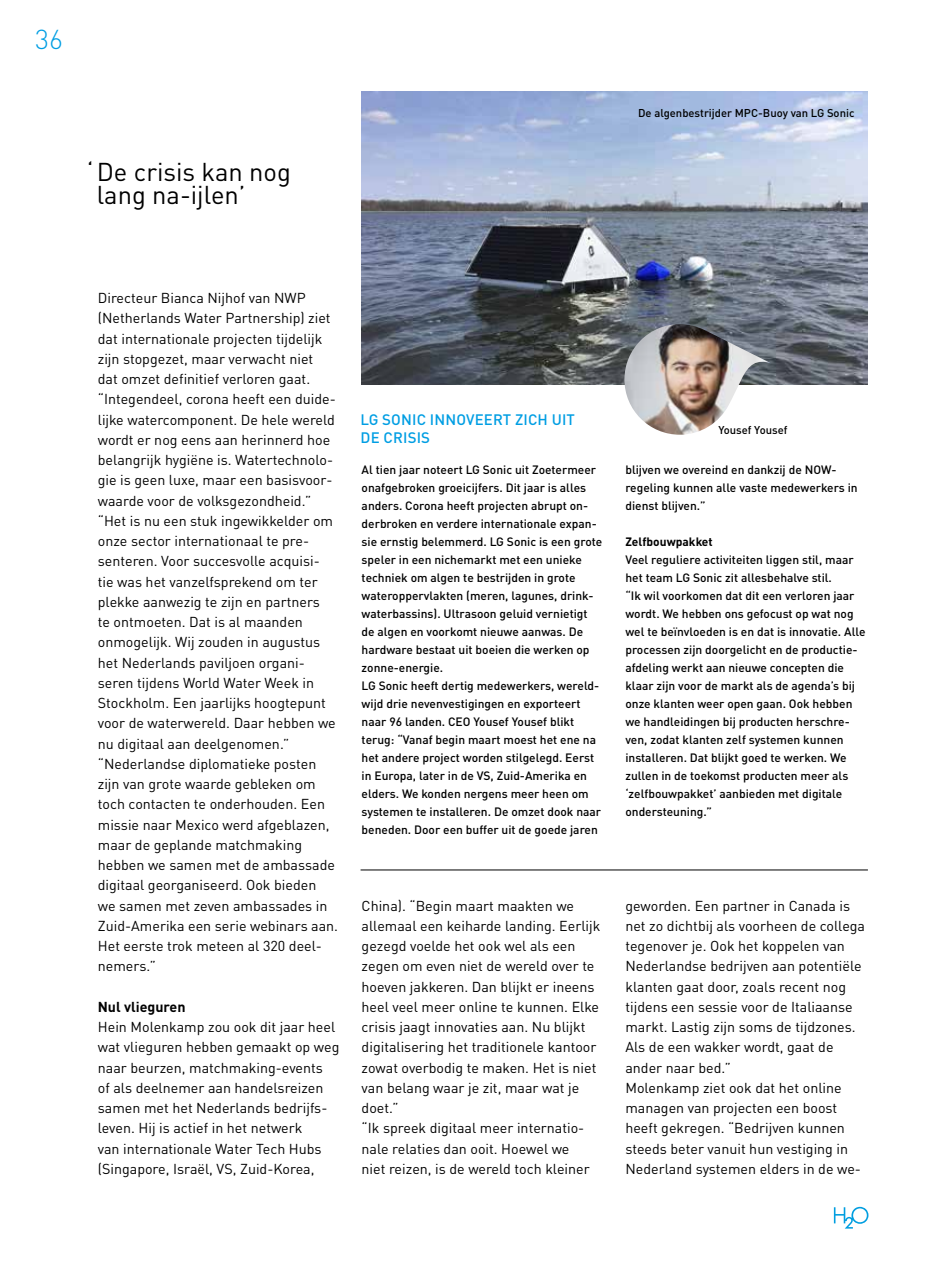
<style>
.page{position:relative;width:936px;height:1263px;background:#fff}
.page>*{position:absolute;margin:0;border:0;box-sizing:border-box;transform-origin:0 0}
.t1{font:300 27px "DIN Pro";color:#009ee3}
.t2{font:25.5px/22.5px "DIN Pro";color:#000}
.t3{font:500 15px/18px "DIN Pro";letter-spacing:.01em;color:#009ee3}
.t4{font:14.25px/20.2px "DIN Pro";color:#000}
.t5{font:700 14.25px "DIN Pro";color:#000}
.t6{font:500 12px/18px "DIN Pro";color:#000}
.t7{font:700 12px "DIN Pro";color:#000}
.t8{font:500 11.25px "DIN Pro";color:#000}
</style>
<div class="page">
<svg style="left:833px;top:1207px;width:35px;height:21px"></svg>
<img style="left:361px;top:92px;width:506px;height:292px">
<hr style="left:360px;top:870px;width:507px;height:1px;background:#000">
<img style="left:624px;top:324px;width:147px;height:111px">
<h1 class="t1" style="left:35px;top:18px;width:29px">36</h1>
<h2 class="t2" style="left:97px;top:158px;width:195px;text-indent:-10px">‘De crisis kan nog lang na-ijlen’</h2>
<p class="t8" style="left:638px;top:104px;width:218px">De algenbestrijder MPC-Buoy van LG Sonic</p>
<p class="t4" style="left:98px;top:286px;width:242px">Directeur Bianca Nijhof van NWP (Netherlands Water Partnership) ziet dat internationale projecten tijdelijk zijn stopgezet, maar verwacht niet<br>dat omzet definitief verloren gaat. “Integendeel, corona heeft een duide&shy;lijke watercomponent. De hele wereld wordt er nog eens aan herinnerd hoe belangrijk hygiëne is. Watertechnolo&shy;gie is geen luxe, maar een basisvoor&shy;waarde voor de volksgezondheid.” “Het is nu een stuk ingewikkelder om onze sector internationaal te pre&shy;senteren. Voor succesvolle acquisi&shy;tie was het vanzelfsprekend om ter plekke aanwezig te zijn en partners<br>te ontmoeten. Dat is al maanden onmogelijk. Wij zouden in augustus het Nederlands paviljoen organi&shy;seren tijdens World Water Week in Stockholm. Een jaarlijks hoogtepunt voor de waterwereld. Daar hebben we nu digitaal aan deelgenomen.” “Nederlandse diplomatieke posten zijn van grote waarde gebleken om toch contacten te onderhouden. Een missie naar Mexico werd afgeblazen, maar de geplande matchmaking hebben we samen met de ambassade digitaal georganiseerd. Ook bieden<br>we samen met zeven ambassades in Zuid-Amerika een serie webinars aan.<br>Het eerste trok meteen al 320 deel&shy;nemers.”</p>
<p class="t5" style="left:98px;top:995px;width:89px">Nul vlieguren</p>
<p class="t4" style="left:98px;top:1015px;width:243px">Hein Molenkamp zou ook dit jaar heel wat vlieguren hebben gemaakt op weg naar beurzen, matchmaking-events<br>of als deelnemer aan handelsreizen samen met het Nederlands bedrijfs&shy;leven. Hij is actief in het netwerk<br>van internationale Water Tech Hubs (Singapore, Israël, VS, Zuid-Korea,</p>
<p class="t3" style="left:360px;top:409px;width:216px">LG SONIC INNOVEERT ZICH UIT<br>DE CRISIS</p>
<p class="t8" style="left:718px;top:421px;width:71px">Yousef Yousef</p>
<p class="t6" style="left:361px;top:460px;width:242px">Al tien jaar noteert LG Sonic uit Zoetermeer onafgebroken groeicijfers. Dit jaar is alles anders. Corona heeft projecten abrupt on&shy;derbroken en verdere internationale expan&shy;sie ernstig belemmerd. LG Sonic is een grote speler in een nichemarkt met een unieke techniek om algen te bestrijden in grote wateroppervlakten (meren, lagunes, drink&shy;waterbassins). Ultrasoon geluid vernietigt de algen en voorkomt nieuwe aanwas. De hardware bestaat uit boeien die werken op zonne-energie.<br>LG Sonic heeft dertig medewerkers, wereld&shy;wijd drie nevenvestigingen en exporteert naar 96 landen. CEO Yousef Yousef blikt terug: “Vanaf begin maart moest het ene na het andere project worden stilgelegd. Eerst in Europa, later in de VS, Zuid-Amerika en elders. We konden nergens meer heen om systemen te installeren. De omzet dook naar beneden. Door een buffer uit de goede jaren</p>
<p class="t6" style="left:625px;top:460px;width:234px">blijven we overeind en dankzij de NOW&shy;regeling kunnen alle vaste medewerkers in dienst blijven.”</p>
<p class="t7" style="left:625px;top:532px;width:89px">Zelfbouwpakket</p>
<p class="t6" style="left:625px;top:550px;width:241px">Veel reguliere activiteiten liggen stil, maar het team LG Sonic zit allesbehalve stil.<br>“Ik wil voorkomen dat dit een verloren jaar wordt. We hebben ons gefocust op wat nog wel te beïnvloeden is en dat is innovatie. Alle processen zijn doorgelicht en de productie&shy;afdeling werkt aan nieuwe concepten die klaar zijn voor de markt als de agenda’s bij onze klanten weer open gaan. Ook hebben we handleidingen bij producten herschre&shy;ven, zodat klanten zelf systemen kunnen installeren. Dat blijkt goed te werken. We zullen in de toekomst producten meer als ‘zelfbouwpakket’ aanbieden met digitale ondersteuning.”</p>
<p class="t4" style="left:361px;top:894px;width:240px">China). “Begin maart maakten we allemaal een keiharde landing. Eerlijk gezegd voelde het ook wel als een zegen om even niet de wereld over te hoeven jakkeren. Dan blijkt er ineens heel veel meer online te kunnen. Elke crisis jaagt innovaties aan. Nu blijkt digitalisering het traditionele kantoor zowat overbodig te maken. Het is niet van belang waar je zit, maar wat je doet.”<br>“Ik spreek digitaal meer internatio&shy;nale relaties dan ooit. Hoewel we<br>niet reizen, is de wereld toch kleiner</p>
<p class="t4" style="left:625px;top:894px;width:241px">geworden. Een partner in Canada is net zo dichtbij als voorheen de collega tegenover je. Ook het koppelen van Nederlandse bedrijven aan potentiële klanten gaat door, zoals recent nog tijdens een sessie voor de Italiaanse markt. Lastig zijn soms de tijdzones.<br>Als de een wakker wordt, gaat de ander naar bed.”<br>Molenkamp ziet ook dat het online managen van projecten een boost heeft gekregen. “Bedrijven kunnen steeds beter vanuit hun vestiging in Nederland systemen elders in de we-</p>
</div>
